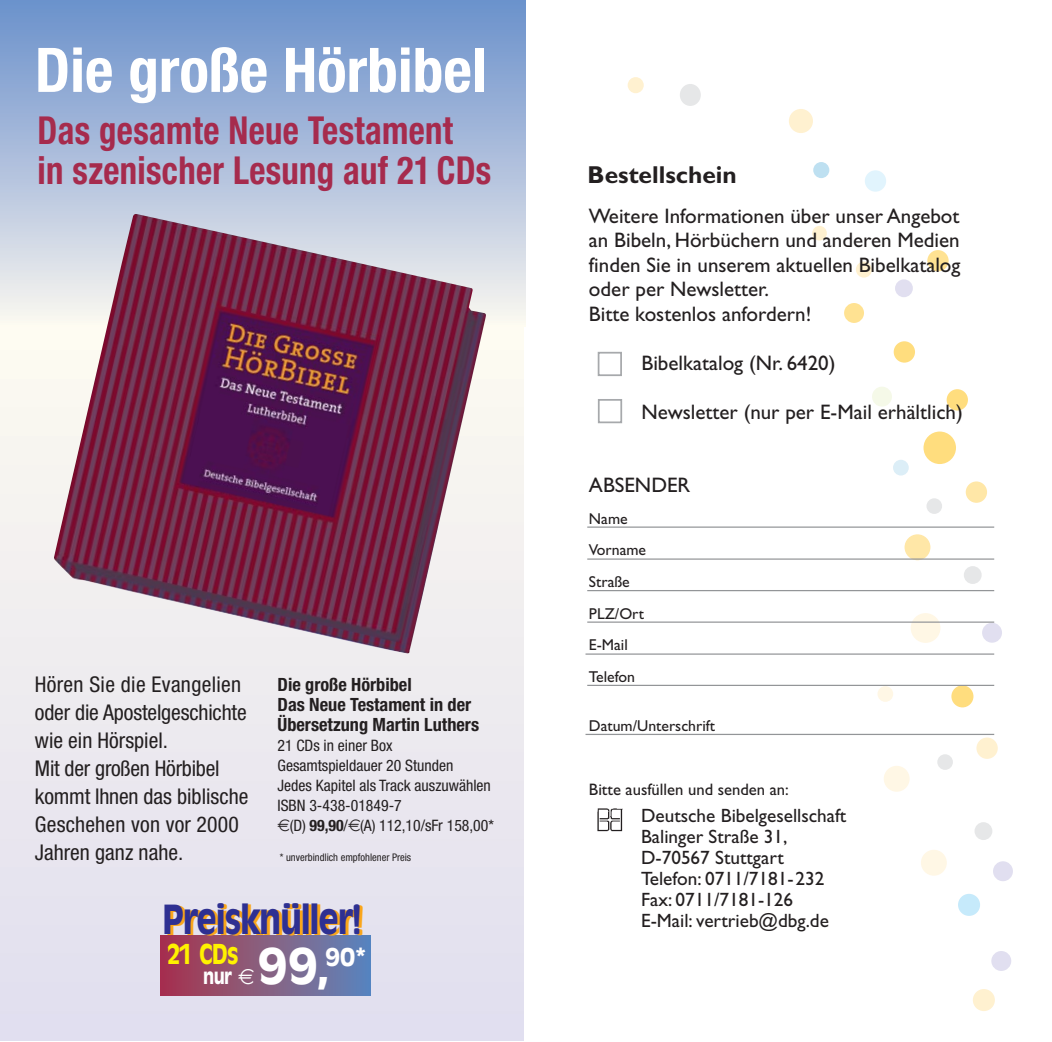
<style>
.page{position:relative;width:1052px;height:1042px;background:#fff}
.page>*{position:absolute;margin:0;border:0;box-sizing:border-box;transform-origin:0 0}
.t1{font:700 condensed 61.6px "Helvetica Neue";color:#fff}
.t2{font:700 49.7px "Ravenna";color:#fff}
.t3{font:700 40.77px "Ravenna";color:#faa61a;scale:.8 1}
.t4{font:700 condensed 38.5px/39.7px "Helvetica Neue";letter-spacing:.01em;color:#a62b4d;scale:.9 1}
.t5{font:700 27.82px "Ravenna";color:#fff200;scale:.8 1}
.t6{font:700 24.85px "Ravenna";color:#fff}
.t7{font:700 24.5px "Gill Sans";color:#231f20}
.t8{font:condensed 21.7px/28px "Helvetica Neue";color:#231f20}
.t9{font:21px/24.5px "Gill Sans";color:#231f20}
.t10{font:700 20.47px "Ravenna";color:#fff;scale:.8 1}
.t11{font:19.25px/21px "Gill Sans";color:#231f20}
.t12{font:700 condensed 18.2px/19.9px "Helvetica Neue";color:#231f20}
.t13{font:16.62px "Gill Sans";color:#231f20}
.t14{font:condensed 15.75px/19.9px "Helvetica Neue";color:#231f20}
.t15{font:15.75px/31.5px "Gill Sans";color:#231f20}
.t16{font:condensed 10.5px "Helvetica Neue";color:#231f20}
.s1{font-family:"Euro Logo";font-stretch:normal}
.s2{font-weight:700}
.s3{font-family:"Euro Logo";font-weight:400}
</style>
<div class="page">
<div style="left:0;top:311px;width:523px;height:729px;background:linear-gradient(to bottom,#fefbf1,#dfddee)"></div>
<div style="left:160px;top:935px;width:210px;height:59px;background:linear-gradient(to right,#ab344a,#5f87bb)"></div>
<div style="left:0;top:0;width:526px;height:327px;background:linear-gradient(to bottom,#688ecb,#f9f6f0)"></div>
<img style="left:54px;top:213px;width:432px;height:440px">
<div style="left:789px;top:109px;width:24px;height:24px;background:#fff1d0;border-radius:50%"></div>
<div style="left:923px;top:431px;width:33px;height:33px;background:#ffdd7e;border-radius:50%"></div>
<div style="left:856px;top:261px;width:16px;height:16px;background:#fff1d0;border-radius:50%"></div>
<div style="left:893px;top:341px;width:22px;height:21px;background:#ffdd7e;border-radius:50%"></div>
<div style="left:904px;top:534px;width:26px;height:26px;background:#ffe7a7;border-radius:50%"></div>
<div style="left:844px;top:303px;width:20px;height:20px;background:#ffe292;border-radius:50%"></div>
<div style="left:680px;top:84px;width:21px;height:22px;background:#e6e7e8;border-radius:50%"></div>
<div style="left:812px;top:226px;width:15px;height:14px;background:#fff1d0;border-radius:50%"></div>
<div style="left:895px;top:279px;width:18px;height:18px;background:#e1dff0;border-radius:50%"></div>
<div style="left:872px;top:386px;width:20px;height:20px;background:#f5f9e8;border-radius:50%"></div>
<div style="left:926px;top:498px;width:16px;height:16px;background:#e6e7e8;border-radius:50%"></div>
<div style="left:893px;top:459px;width:16px;height:16px;background:#dceef7;border-radius:50%"></div>
<div style="left:951px;top:685px;width:22px;height:22px;background:#ffdd7e;border-radius:50%"></div>
<div style="left:964px;top:566px;width:17px;height:18px;background:#e6e7e8;border-radius:50%"></div>
<div style="left:865px;top:170px;width:21px;height:22px;background:#e1f4fd;border-radius:50%"></div>
<div style="left:946px;top:389px;width:22px;height:21px;background:#ffdd7e;border-radius:50%"></div>
<div style="left:966px;top:481px;width:21px;height:21px;background:#ffe7a7;border-radius:50%"></div>
<div style="left:927px;top:250px;width:21px;height:21px;background:#ffe292;border-radius:50%"></div>
<div style="left:982px;top:622px;width:20px;height:20px;background:#e1dff0;border-radius:50%"></div>
<div style="left:813px;top:162px;width:16px;height:16px;background:#bee0f1;border-radius:50%"></div>
<div style="left:628px;top:77px;width:16px;height:16px;background:#fff1d0;border-radius:50%"></div>
<div style="left:910px;top:613px;width:30px;height:29px;background:#fff7e5;border-radius:50%"></div>
<div style="left:884px;top:765px;width:25px;height:26px;background:#fff7e5;border-radius:50%"></div>
<div style="left:937px;top:754px;width:16px;height:15px;background:#e6e7e8;border-radius:50%"></div>
<div style="left:877px;top:686px;width:16px;height:15px;background:#fff7e5;border-radius:50%"></div>
<div style="left:958px;top:893px;width:22px;height:22px;background:#c6eafb;border-radius:50%"></div>
<div style="left:974px;top:822px;width:18px;height:17px;background:#e6e7e8;border-radius:50%"></div>
<div style="left:976px;top:737px;width:22px;height:21px;background:#fff1d0;border-radius:50%"></div>
<div style="left:993px;top:861px;width:20px;height:20px;background:#e1dff0;border-radius:50%"></div>
<div style="left:921px;top:849px;width:26px;height:26px;background:#fff7e5;border-radius:50%"></div>
<div style="left:973px;top:988px;width:22px;height:22px;background:#fff1d0;border-radius:50%"></div>
<div style="left:991px;top:950px;width:20px;height:20px;background:#e1dff0;border-radius:50%"></div>
<svg style="left:597px;top:351px;width:26px;height:73px"></svg>
<hr style="left:587px;top:526px;width:407px;height:1px;background:#939598">
<hr style="left:587px;top:558px;width:407px;height:1px;background:#939598">
<hr style="left:587px;top:590px;width:407px;height:1px;background:#939598">
<hr style="left:587px;top:684px;width:407px;height:2px;background:#939598">
<hr style="left:587px;top:621px;width:407px;height:1px;background:#939598">
<hr style="left:585px;top:653px;width:409px;height:1px;background:#939598">
<hr style="left:585px;top:733px;width:409px;height:2px;background:#939598">
<img style="left:597px;top:808px;width:25px;height:23px">
<h1 class="t1" style="left:35px;top:48px;width:453px">Die große Hörbibel</h1>
<h3 class="t4" style="left:38px;top:114px;width:506px">Das gesamte Neue Testament<br>in szenischer Lesung auf 21 CDs</h3>
<p class="t8" style="left:35px;top:672px;width:215px">Hören Sie die Evangelien oder die Apostelgeschichte wie ein Hörspiel.<br>Mit der großen Hörbibel kommt Ihnen das biblische<br>Geschehen von vor 2000<br>Jahren ganz nahe.</p>
<p class="t12" style="left:277px;top:676px;width:203px">Die große Hörbibel<br>Das Neue Testament in der<br>Übersetzung Martin Luthers</p>
<p class="t14" style="left:277px;top:736px;width:218px">21 CDs in einer Box<br>Gesamtspieldauer 20 Stunden<br>Jedes Kapitel als Track auszuwählen<br>ISBN 3-438-01849-7<br><span class="s1">h</span>(D) <span class="s2">99,90</span>/<span class="s1">h</span>(A) 112,10/sFr 158,00*</p>
<p class="t16" style="left:280px;top:852px;width:133px">* unverbindlich empfohlener Preis</p>
<h3 class="t3" style="left:166px;top:905px;width:248px">Preisknüller!</h3>
<p class="t10" style="left:204px;top:969px;width:65px">nur <span class="s3">h</span></p>
<h3 class="t5" style="left:167px;top:943px;width:91px">21 CDs</h3>
<p class="t6" style="left:325px;top:948px;width:42px">90*</p>
<h2 class="t2" style="left:258px;top:948px;width:72px">99,</h2>
<p class="t7" style="left:587px;top:166px;width:151px">Bestellschein</p>
<p class="t9" style="left:589px;top:206px;width:373px">Weitere Informationen über unser Angebot an Bibeln, Hörbüchern und anderen Medien finden Sie in unserem aktuellen Bibelkatalog oder per Newsletter.<br>Bitte kostenlos anfordern!</p>
<p class="t9" style="left:641px;top:353px;width:196px">Bibelkatalog (Nr. 6420)</p>
<p class="t9" style="left:641px;top:402px;width:323px">Newsletter (nur per E-Mail erhältlich)</p>
<p class="t9" style="left:589px;top:475px;width:103px">ABSENDER</p>
<p class="t15" style="left:589px;top:504px;width:59px">Name<br>Vorname<br>Straße<br>PLZ/Ort<br>E-Mail<br>Telefon</p>
<p class="t15" style="left:589px;top:711px;width:127px">Datum/Unterschrift</p>
<p class="t13" style="left:589px;top:784px;width:201px">Bitte ausfüllen und senden an:</p>
<p class="t11" style="left:641px;top:806px;width:207px">Deutsche Bibelgesellschaft<br>Balinger Straße 31,<br>D-70567 Stuttgart<br>Telefon: 0711/7181-232<br>Fax: 0711/7181-126<br>E-Mail: vertrieb@dbg.de</p>
</div>
